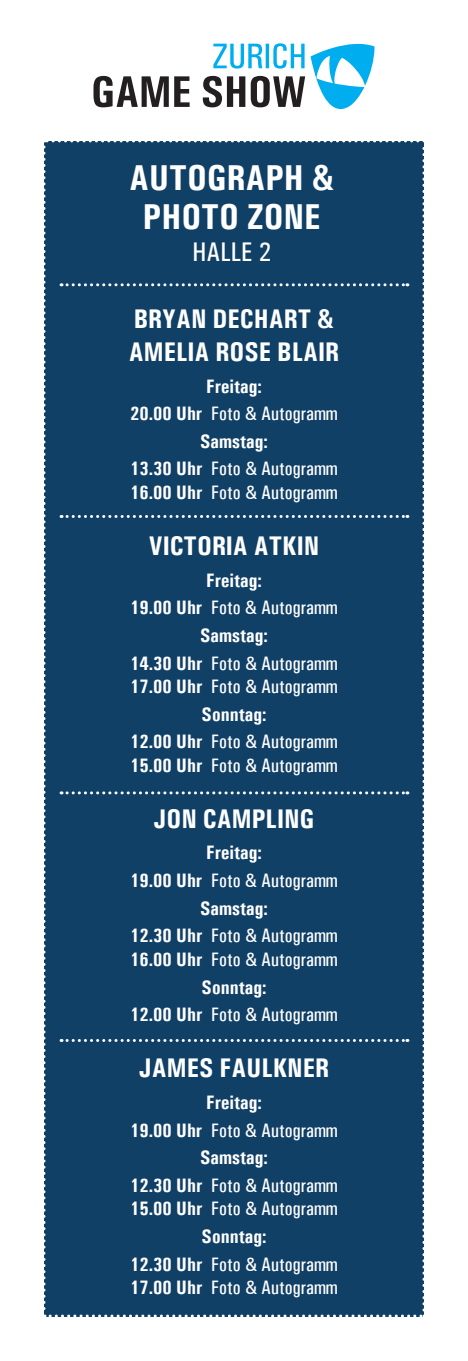
<style>
.page{position:relative;width:468px;height:1361px;background:#fff}
.page>*{position:absolute;margin:0;border:0;box-sizing:border-box;transform-origin:0 0}
.t1{font:700 condensed 36px/39px "Univers";color:#fff;text-align:center}
.t2{font:700 condensed 27px/32.4px "Univers";color:#fff}
.t3{font:500 condensed 27px "Univers";color:#fff}
.t4{font:700 condensed 19.5px/27.6px "Univers";color:#fff;text-align:center}
.t5{font:500 condensed 19.5px/27.6px "Univers";color:#fff;text-align:center}
.s1{font-weight:500}
.s2{font-weight:700}
</style>
<div class="page">
<div style="left:44px;top:141px;width:380px;height:1176px;background:#114067"></div>
<svg style="left:93px;top:76px;width:97px;height:31px"></svg>
<svg style="left:203px;top:43px;width:171px;height:66px"></svg>
<h1 class="t1" style="left:129px;top:158px;width:207px">AUTOGRAPH &amp;<br>PHOTO ZONE</h1>
<h2 class="t3" style="left:192px;top:236px;width:80px">HALLE 2</h2>
<h2 class="t2" style="left:129px;top:302px;width:212px">BRYAN DECHART &amp;<br>AMELIA ROSE BLAIR</h2>
<p class="t4" style="left:130px;top:372px;width:209px">Freitag:<br>20.00 Uhr <span class="s1">Foto &amp; Autogramm<br></span>Samstag:<br>13.30 Uhr <span class="s1">Foto &amp; Autogramm</span></p>
<p class="t5" style="left:130px;top:478px;width:209px"><span class="s2">16.00 Uhr</span> Foto &amp; Autogramm</p>
<h2 class="t2" style="left:149px;top:529px;width:172px">VICTORIA ATKIN</h2>
<p class="t4" style="left:130px;top:566px;width:209px">Freitag:<br>19.00 Uhr <span class="s1">Foto &amp; Autogramm<br></span>Samstag:<br>14.30 Uhr <span class="s1">Foto &amp; Autogramm</span></p>
<p class="t5" style="left:130px;top:672px;width:209px"><span class="s2">17.00 Uhr</span> Foto &amp; Autogramm<br><span class="s2">Sonntag:<br>12.00 Uhr</span> Foto &amp; Autogramm</p>
<p class="t5" style="left:130px;top:751px;width:209px"><span class="s2">15.00 Uhr</span> Foto &amp; Autogramm</p>
<h2 class="t2" style="left:153px;top:802px;width:162px">JON CAMPLING</h2>
<p class="t4" style="left:130px;top:839px;width:209px">Freitag:<br>19.00 Uhr <span class="s1">Foto &amp; Autogramm<br></span>Samstag:<br>12.30 Uhr <span class="s1">Foto &amp; Autogramm</span></p>
<p class="t5" style="left:130px;top:945px;width:209px"><span class="s2">16.00 Uhr</span> Foto &amp; Autogramm<br><span class="s2">Sonntag:<br>12.00 Uhr</span> Foto &amp; Autogramm</p>
<h2 class="t2" style="left:139px;top:1051px;width:192px">JAMES FAULKNER</h2>
<p class="t4" style="left:130px;top:1088px;width:209px">Freitag:<br>19.00 Uhr <span class="s1">Foto &amp; Autogramm<br></span>Samstag:<br>12.30 Uhr <span class="s1">Foto &amp; Autogramm</span></p>
<p class="t5" style="left:130px;top:1195px;width:209px"><span class="s2">15.00 Uhr</span> Foto &amp; Autogramm<br><span class="s2">Sonntag:<br>12.30 Uhr</span> Foto &amp; Autogramm</p>
<p class="t5" style="left:130px;top:1273px;width:209px"><span class="s2">17.00 Uhr</span> Foto &amp; Autogramm</p>
</div>
